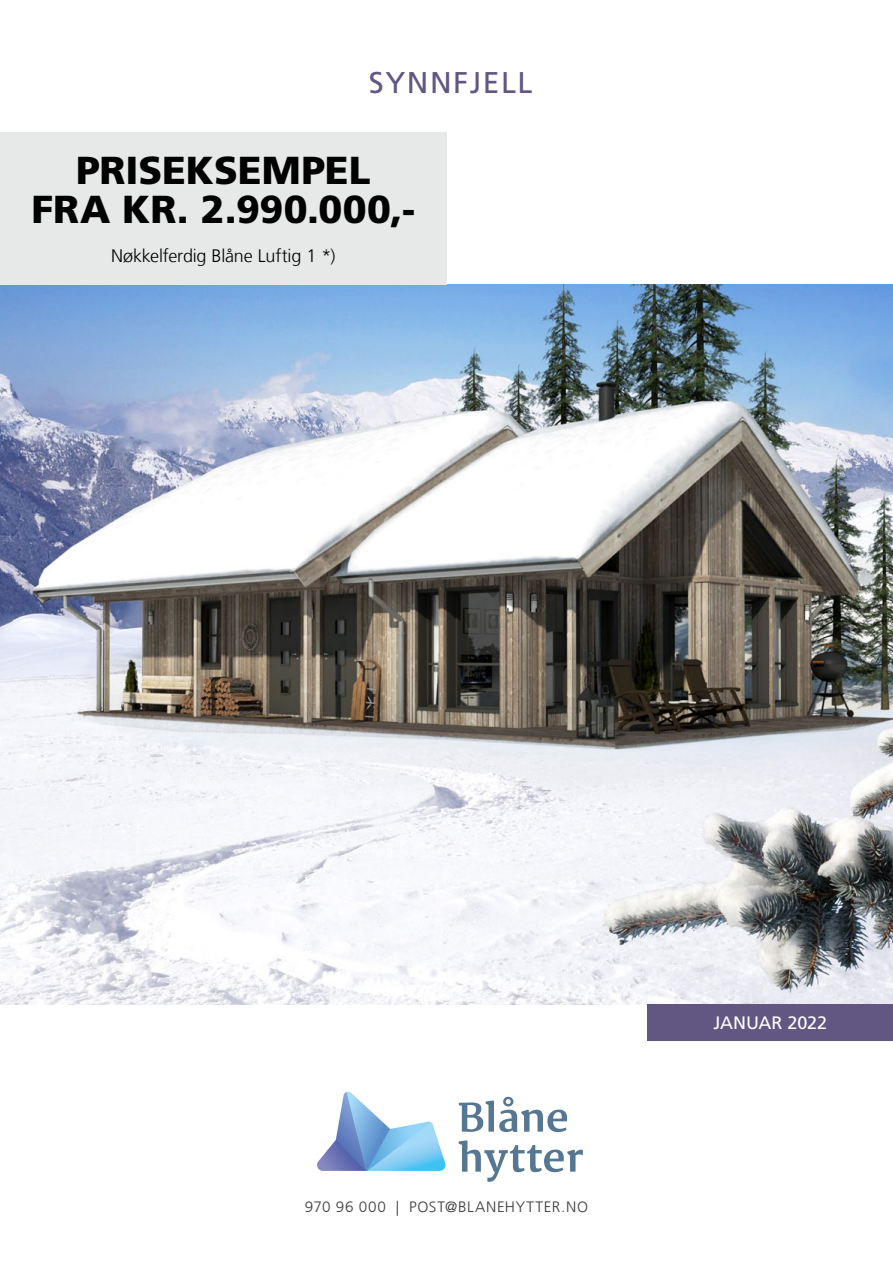
<style>
.page{position:relative;width:893px;height:1263px;background:#fff}
.page>*{position:absolute;margin:0;border:0;box-sizing:border-box;transform-origin:0 0}
.t1{font:900 39px/39px "Frutiger LT Std";color:#000;text-align:center}
.t2{font:30px "Frutiger LT Std";letter-spacing:.05em;color:#615782}
.t3{font:300 18px "Frutiger LT Arabic 45";letter-spacing:-.01em;color:#000}
.t4{font:18px "Frutiger LT Std";letter-spacing:-.005em;color:#fff}
.t5{font:300 15px "Frutiger LT Arabic 45";letter-spacing:.045em;color:#3c3c3b}
</style>
<div class="page">
<img style="left:0;top:284px;width:893px;height:720px">
<svg style="left:317px;top:1092px;width:128px;height:79px"></svg>
<svg style="left:459px;top:1097px;width:108px;height:35px"></svg>
<svg style="left:459px;top:1140px;width:124px;height:42px"></svg>
<div style="left:0;top:132px;width:447px;height:152px;background:#e7e8e8"></div>
<div style="left:648px;top:1004px;width:245px;height:37px;background:#615782"></div>
<p class="t2" style="left:369px;top:65px;width:165px">SYNNFJELL</p>
<p class="t1" style="left:31px;top:151px;width:385px">PRISEKSEMPEL<br>FRA KR. 2.990.000,-</p>
<p class="t3" style="left:111px;top:242px;width:226px">Nøkkelferdig Blåne Luftig 1 *)</p>
<p class="t5" style="left:305px;top:1195px;width:285px">970 96 000 | POST@BLANEHYTTER.NO</p>
<p class="t4" style="left:714px;top:1013px;width:115px">JANUAR 2022</p>
</div>
